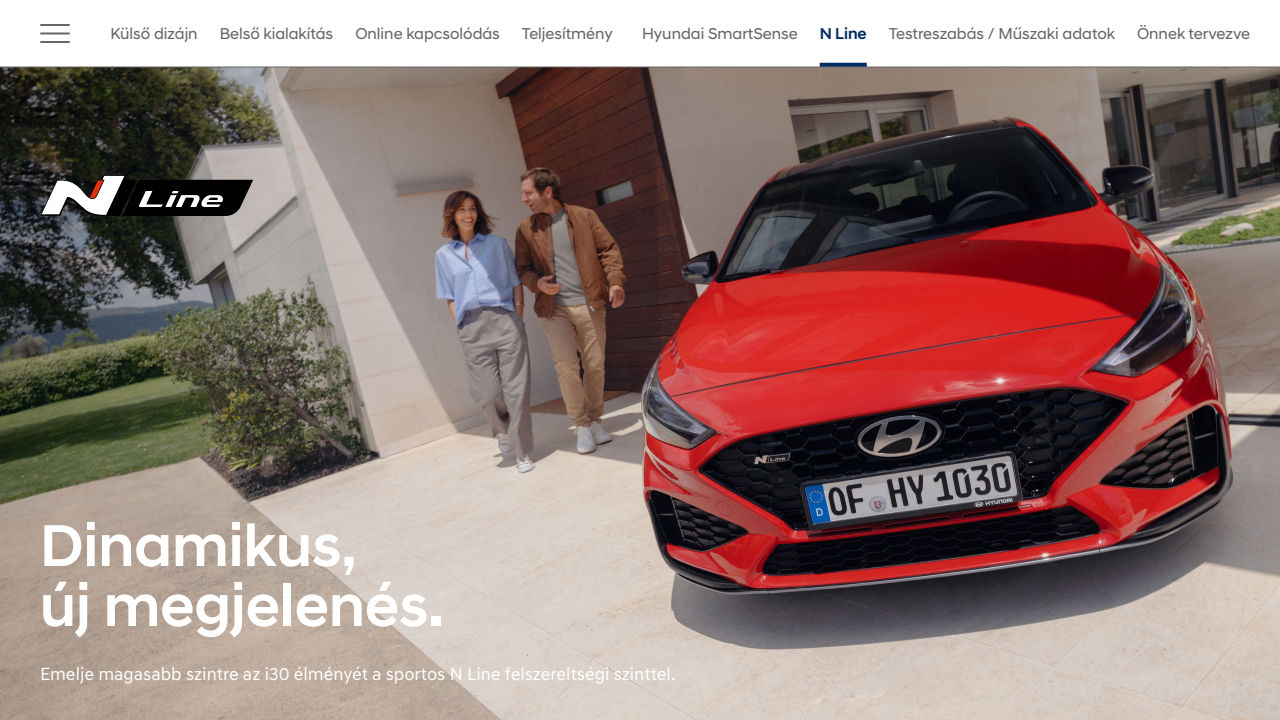
<style>
.page{position:relative;width:1280px;height:720px;background:#fff}
.page>*{position:absolute;margin:0;border:0;box-sizing:border-box;transform-origin:0 0}
.t1{font:500 60px/60px "Hyundai Sans Head";color:#fff}
.t2{font:18px "Hyundai Sans Text";color:#fff}
.t3{font:16px "Hyundai Sans Head";color:#676767}
.t4{font:500 16px "Hyundai Sans Head";color:#002c5f}
</style>
<div class="page">
<img style="left:0;top:68px;width:1280px;height:652px">
<svg style="left:40px;top:175px;width:213px;height:41px"></svg>
<hr style="left:0;top:67px;width:1280px;height:1px;background:#676767">
<hr style="left:41px;top:24px;width:28px;height:2px;background:#676767">
<hr style="left:41px;top:41px;width:28px;height:2px;background:#676767">
<hr style="left:41px;top:32px;width:28px;height:2px;background:#676767">
<svg style="left:820px;top:63px;width:47px;height:4px"></svg>
<p class="t3" style="left:110px;top:24px;width:89px">Külső dizájn</p>
<p class="t3" style="left:220px;top:24px;width:115px">Belső kialakítás</p>
<p class="t3" style="left:355px;top:24px;width:146px">Online kapcsolódás</p>
<p class="t3" style="left:522px;top:24px;width:92px">Teljesítmény</p>
<p class="t3" style="left:642px;top:24px;width:157px">Hyundai SmartSense</p>
<p class="t4" style="left:820px;top:24px;width:49px">N Line</p>
<p class="t3" style="left:889px;top:24px;width:228px">Testreszabás / Műszaki adatok</p>
<p class="t3" style="left:1137px;top:24px;width:115px">Önnek tervezve</p>
<h1 class="t1" style="left:40px;top:515px;width:405px">Dinamikus,<br>új megjelenés.</h1>
<p class="t2" style="left:40px;top:663px;width:637px">Emelje magasabb szintre az i30 élményét a sportos N Line felszereltségi szinttel.</p>
</div>
